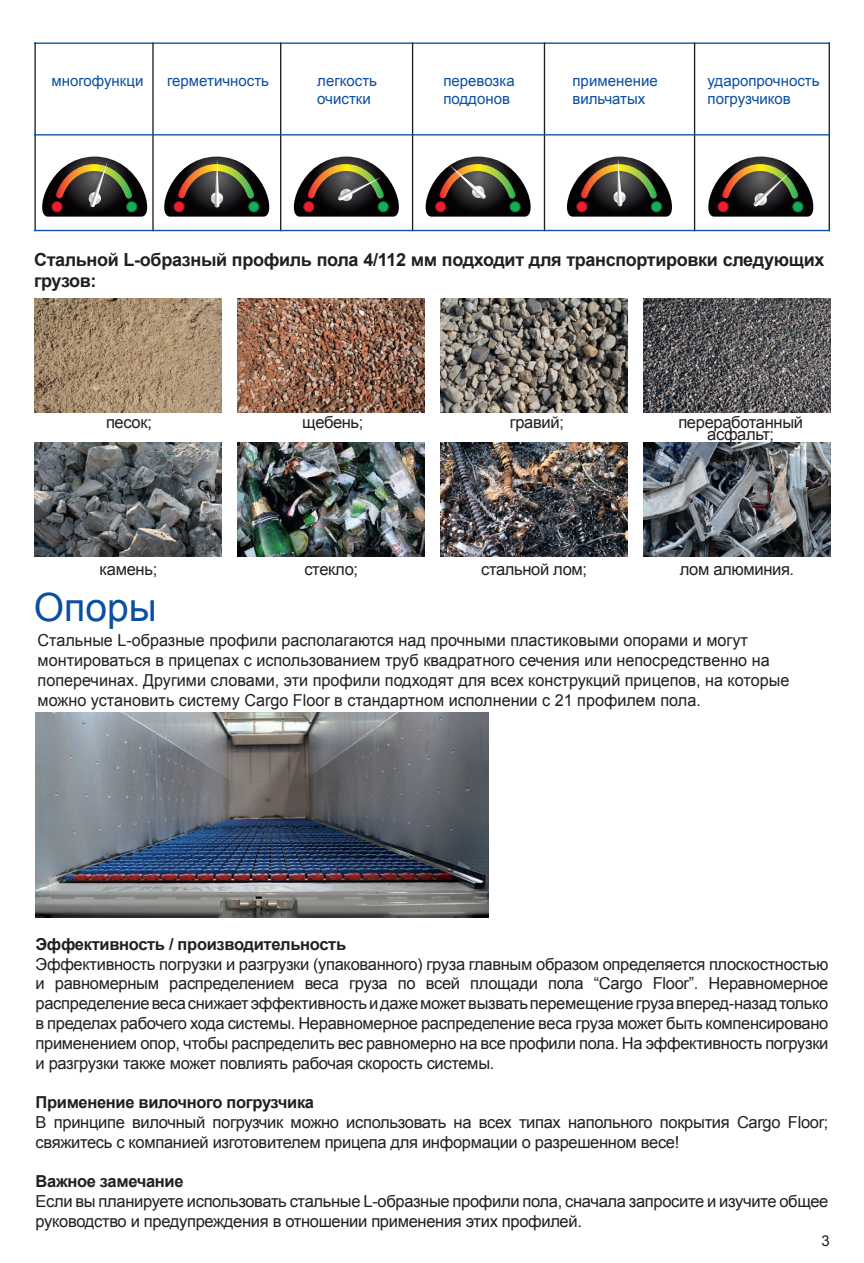
<style>
.page{position:relative;width:864px;height:1263px;background:#fff}
.page>*{position:absolute;margin:0;border:0;box-sizing:border-box;transform-origin:0 0}
.t1{font:39px "Arial";color:#0a4fa2}
.t2{font:700 18px/21.6px "Arial";letter-spacing:-.02em;color:#231f20}
.t3{font:16.5px/19.8px "Arial";letter-spacing:-.02em;color:#231f20}
.t4{font:16.5px/19.8px "Arial";color:#231f20}
.t5{font:700 16.5px "Arial";letter-spacing:-.02em;color:#231f20}
.t6{font:15px "Arial";color:#0a4fa2}
.t7{font:15px "Arial";color:#231f20}
</style>
<div class="page">
<hr style="left:34px;top:43px;width:795px;height:1px;background:#0a4fa2">
<hr style="left:34px;top:43px;width:2px;height:188px;background:#231f20">
<hr style="left:152px;top:43px;width:2px;height:188px;background:#231f20">
<hr style="left:280px;top:43px;width:1px;height:188px;background:#231f20">
<hr style="left:412px;top:43px;width:1px;height:188px;background:#231f20">
<hr style="left:543px;top:43px;width:2px;height:188px;background:#231f20">
<hr style="left:693px;top:43px;width:2px;height:188px;background:#231f20">
<hr style="left:828px;top:43px;width:1px;height:188px;background:#231f20">
<hr style="left:34px;top:134px;width:795px;height:1px;background:#0a4fa2">
<hr style="left:34px;top:230px;width:795px;height:1px;background:#0a4fa2">
<img style="left:34px;top:299px;width:187px;height:113px">
<img style="left:34px;top:443px;width:187px;height:113px">
<img style="left:237px;top:299px;width:187px;height:113px">
<img style="left:237px;top:443px;width:187px;height:113px">
<img style="left:440px;top:299px;width:187px;height:113px">
<img style="left:440px;top:443px;width:187px;height:113px">
<img style="left:643px;top:299px;width:187px;height:113px">
<img style="left:643px;top:443px;width:187px;height:113px">
<img style="left:36px;top:712px;width:452px;height:206px">
<svg style="left:34px;top:157px;width:365px;height:60px"></svg>
<svg style="left:425px;top:157px;width:106px;height:60px"></svg>
<svg style="left:567px;top:157px;width:105px;height:60px"></svg>
<svg style="left:708px;top:157px;width:106px;height:60px"></svg>
<p class="t6" style="left:51px;top:71px;width:93px">многофункци</p>
<p class="t6" style="left:167px;top:71px;width:103px">герметичность</p>
<p class="t6" style="left:317px;top:71px;width:61px">легкость</p>
<p class="t6" style="left:443px;top:71px;width:73px">перевозка</p>
<p class="t6" style="left:572px;top:71px;width:87px">применение</p>
<p class="t6" style="left:707px;top:71px;width:113px">ударопрочность</p>
<p class="t6" style="left:317px;top:89px;width:55px">очистки</p>
<p class="t6" style="left:443px;top:89px;width:68px">поддонов</p>
<p class="t6" style="left:572px;top:89px;width:74px">вильчатых</p>
<p class="t6" style="left:707px;top:89px;width:85px">погрузчиков</p>
<p class="t2" style="left:34px;top:249px;width:791px">Стальной L-образный профиль пола 4/112 мм подходит для транспортировки следующих грузов:</p>
<p class="t3" style="left:106px;top:412px;width:47px">песок;</p>
<p class="t3" style="left:302px;top:412px;width:63px">щебень;</p>
<p class="t3" style="left:509px;top:412px;width:56px">гравий;</p>
<p class="t3" style="left:678px;top:416px;width:126px;line-height:12px;text-align:center">переработанный асфальт;</p>
<p class="t3" style="left:100px;top:560px;width:59px">камень;</p>
<p class="t3" style="left:304px;top:560px;width:55px">стекло;</p>
<p class="t3" style="left:481px;top:560px;width:108px">стальной лом;</p>
<p class="t3" style="left:679px;top:560px;width:116px">лом алюминия.</p>
<h1 class="t1" style="left:34px;top:582px;width:124px">Опоры</h1>
<p class="t4" style="left:38px;top:631px;width:752px">Стальные L-образные профили располагаются над прочными пластиковыми опорами и могут монтироваться в прицепах с использованием труб квадратного сечения или непосредственно на поперечинах. Другими словами, эти профили подходят для всех конструкций прицепов, на которые можно установить систему Cargo Floor в стандартном исполнении с 21 профилем пола.</p>
<p class="t5" style="left:36px;top:933px;width:312px">Эффективность / производительность</p>
<p class="t3" style="left:36px;top:954px;width:794px;text-align:justify">Эффективность погрузки и разгрузки (упакованного) груза главным образом определяется плоскостностью и равномерным распределением веса груза по всей площади пола “Cargo Floor”. Неравномерное распределениевесаснижаетэффективностьидажеможетвызватьперемещениегрузавперед-назадтолько в пределах рабочего хода системы. Неравномерное распределение веса груза может быть компенсировано применением опор, чтобы распределить вес равномерно на все профили пола. На эффективность погрузки и разгрузки также может повлиять рабочая скорость системы.</p>
<p class="t5" style="left:36px;top:1091px;width:280px">Применение вилочного погрузчика</p>
<p class="t3" style="left:36px;top:1112px;width:794px">В принципе вилочный погрузчик можно использовать на всех типах напольного покрытия Cargo Floor; свяжитесь с компанией изготовителем прицепа для информации о разрешенном весе!</p>
<p class="t5" style="left:36px;top:1171px;width:149px">Важное замечание</p>
<p class="t3" style="left:36px;top:1191px;width:794px">Если вы планируете использовать стальные L-образные профили пола, сначала запросите и изучите общее руководство и предупреждения в отношении применения этих профилей.</p>
<p class="t7" style="left:821px;top:1231px;width:10px">3</p>
</div>
